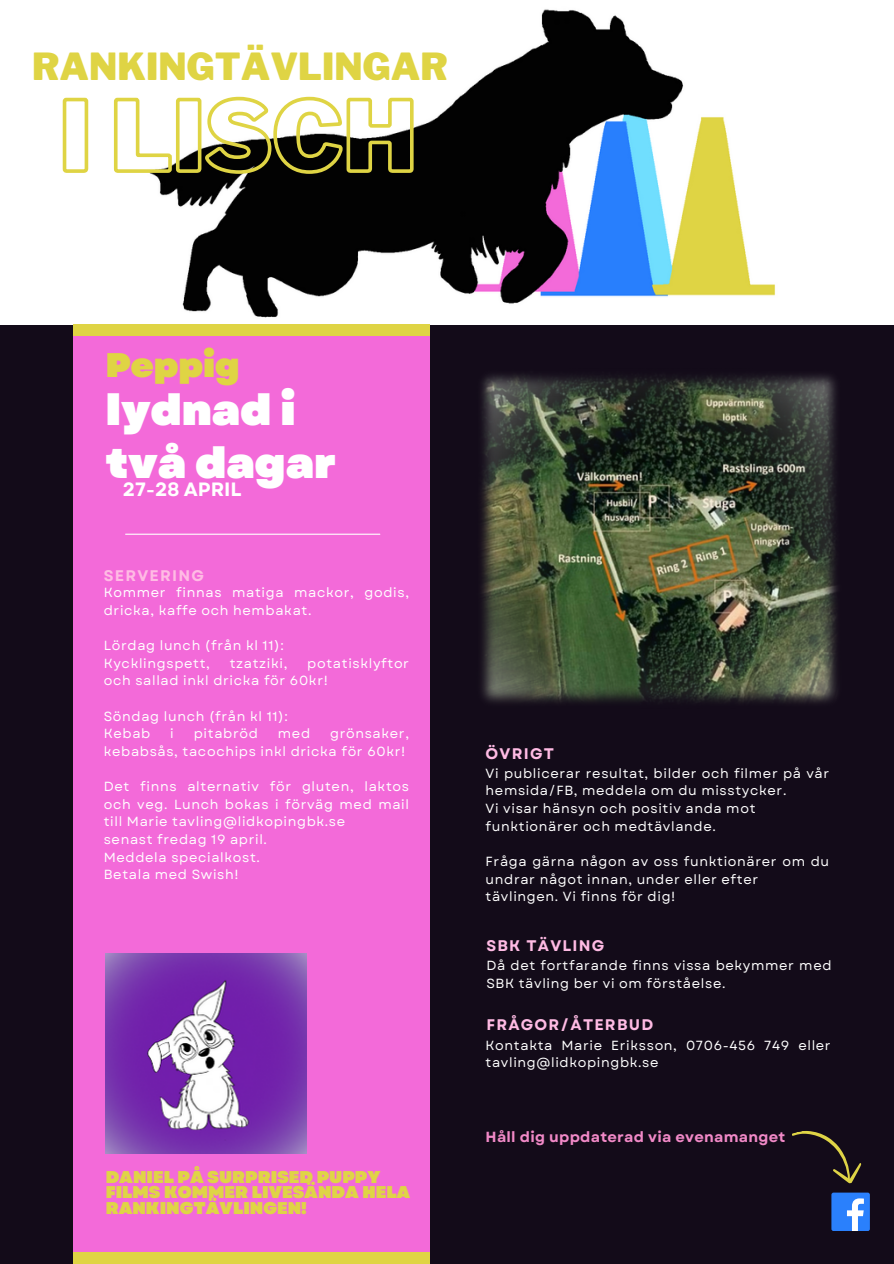
<style>
.page{position:relative;width:894px;height:1264px;background:#fff}
.page>*{position:absolute;margin:0;border:0;box-sizing:border-box;transform-origin:0 0}
.t1{font:900 42.9px/52.9px "Garet";color:#fff}
.t2{font:900 37.05px "Libre Franklin";color:#dfd444}
.t3{font:900 34.05px "Garet";color:#dfd444}
.t4{font:700 19.2px "Garet";color:#fff}
.t5{font:900 17.1px/15.8px "Garet";color:#dfd446}
.t6{font:700 15.3px "Garet";letter-spacing:.08em;color:#ffbbe4}
.t7{font:700 14.7px "Garet";letter-spacing:.02em;color:#f189c7}
.t8{font:13.2px/17.5px "Garet";letter-spacing:.05em;color:#fff}
</style>
<div class="page">
<div style="left:0;top:0;width:893px;height:1263px;background:#130b19"></div>
<img style="left:0;top:0;width:893px;height:324px">
<div style="left:73px;top:324px;width:356px;height:928px;background:#f36ad9"></div>
<hr style="left:126px;top:533px;width:254px;height:2px;background:#fff">
<div style="left:123px;top:94px;width:14px;height:15px;background:#fff;border-radius:50%"></div>
<div style="left:73px;top:1251px;width:356px;height:12px;background:#dfd444"></div>
<div style="left:73px;top:324px;width:356px;height:11px;background:#dfd444"></div>
<svg style="left:792px;top:1131px;width:70px;height:53px"></svg>
<div style="left:831px;top:1192px;width:38px;height:38px;background:#2a80fc;border-radius:2px"></div>
<svg style="left:847px;top:1198px;width:16px;height:32px"></svg>
<img style="left:481px;top:374px;width:357px;height:329px">
<img style="left:106px;top:953px;width:200px;height:200px">
<svg style="left:61px;top:95px;width:354px;height:81px;background:#bcba9b"></svg>
<h2 class="t2" style="left:32px;top:44px;width:417px">RANKINGTÄVLINGAR</h2>
<h3 class="t3" style="left:106px;top:340px;width:135px">Peppig</h3>
<h1 class="t1" style="left:106px;top:383px;width:232px">lydnad i två dagar</h1>
<h3 class="t4" style="left:123px;top:475px;width:120px">27-28 APRIL</h3>
<p class="t6" style="left:104px;top:564px;width:102px">SERVERING</p>
<p class="t8" style="left:104px;top:584px;width:307px">Kommer finnas matiga mackor, godis, dricka, kaffe och hembakat.</p>
<p class="t8" style="left:104px;top:637px;width:181px">Lördag lunch (från kl 11):<br>Kycklingspett,</p>
<p class="t8" style="left:104px;top:654px;width:307px;text-indent:203px">potatisklyftor och sallad inkl dricka för 60kr!</p>
<p class="t8" style="left:104px;top:707px;width:186px">Söndag lunch (från kl 11):<br>Kebab</p>
<p class="t8" style="left:230px;top:654px;width:59px">tzatziki,</p>
<p class="t8" style="left:104px;top:725px;width:307px;text-align:right">grönsaker,<br>kebabsås, tacochips inkl dricka för 60kr!</p>
<p class="t8" style="left:104px;top:777px;width:307px">Det finns alternativ för gluten, laktos och veg. Lunch bokas i förväg med mail till Marie tavling@lidkopingbk.se<br>senast fredag 19 april.<br>Meddela specialkost.<br>Betala med Swish!</p>
<p class="t8" style="left:170px;top:725px;width:5px">i</p>
<p class="t8" style="left:194px;top:725px;width:66px">pitabröd</p>
<p class="t8" style="left:278px;top:725px;width:34px">med</p>
<p class="t5" style="left:106px;top:1168px;width:306px">DANIEL PÅ SURPRISED PUPPY<br>FILMS KOMMER LIVESÄNDA HELA<br>RANKINGTÄVLINGEN!</p>
<p class="t6" style="left:485px;top:742px;width:70px">ÖVRIGT</p>
<p class="t8" style="left:485px;top:764px;width:345px">Vi publicerar resultat, bilder och filmer på vår hemsida/FB, meddela om du misstycker.<br>Vi visar hänsyn och positiv anda mot funktionärer och medtävlande.</p>
<p class="t8" style="left:485px;top:852px;width:345px">Fråga gärna någon av oss funktionärer om du undrar något innan, under eller efter tävlingen. Vi finns för dig!</p>
<p class="t6" style="left:486px;top:934px;width:119px">SBK TÄVLING</p>
<p class="t8" style="left:486px;top:956px;width:346px">Då det fortfarande finns vissa bekymmer med<br>SBK tävling ber vi om förståelse.</p>
<p class="t6" style="left:486px;top:1013px;width:168px">FRÅGOR/ÅTERBUD</p>
<p class="t8" style="left:485px;top:1036px;width:346px">Kontakta Marie Eriksson, 0706-456 749 eller tavling@lidkopingbk.se</p>
<p class="t7" style="left:485px;top:1125px;width:301px">Håll dig uppdaterad via evenamanget</p>
</div>
